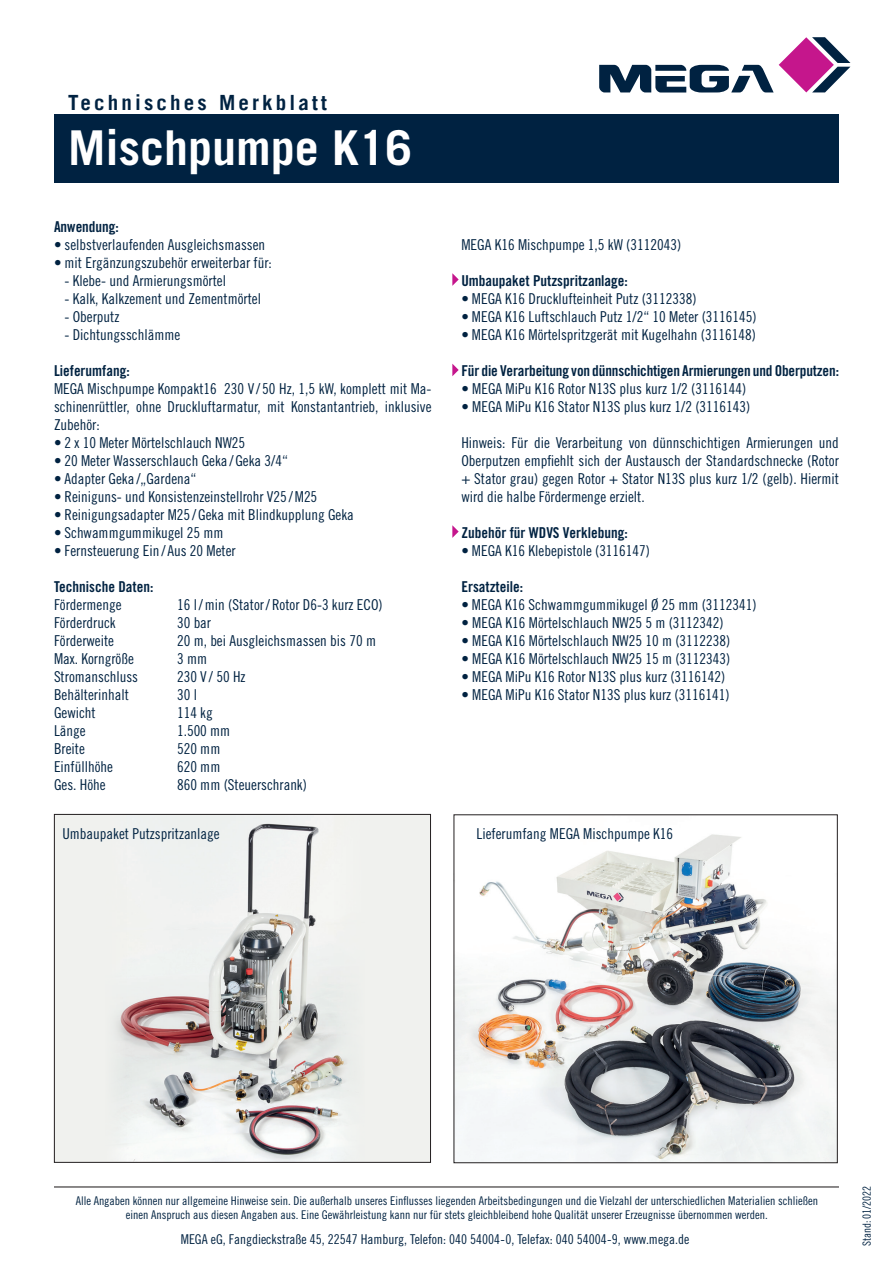
<style>
.page{position:relative;width:893px;height:1263px;background:#fff}
.page>*{position:absolute;margin:0;border:0;box-sizing:border-box;transform-origin:0 0}
.t1{font:700 48px "Trade Gothic LT Std";color:#fff}
.t2{font:700 21px "Trade Gothic LT";letter-spacing:.15em;color:#002241}
.t3{font:15px/18px "Trade Gothic LT Std Cn 18";color:#002241;text-align:justify}
.t4{font:15px "Trade Gothic LT Std Bd Cn 20";color:#002241}
.t5{font:13.5px "Trade Gothic LT Std Cn 18";color:#002241}
.t6{font:12px/13.5px "Trade Gothic LT Std Cn 18";color:#002241;text-align:center}
.t7{font:11.25px "Trade Gothic LT Std Cn 18";color:#002241}
</style>
<div class="page">
<div style="left:54px;top:115px;width:785px;height:68px;background:#002241"></div>
<svg style="left:599px;top:37px;width:251px;height:56px"></svg>
<hr style="left:54px;top:1186px;width:785px;height:1px;background:#231f20">
<img style="left:456px;top:834px;width:380px;height:327px">
<div style="left:454px;top:814px;width:384px;height:349px;border:1px solid #231f20"></div>
<svg style="left:452px;top:273px;width:7px;height:13px"></svg>
<svg style="left:452px;top:364px;width:7px;height:12px"></svg>
<div style="left:54px;top:814px;width:376px;height:348px;background:#f0f1ee"></div>
<img style="left:116px;top:823px;width:231px;height:338px">
<div style="left:54px;top:814px;width:377px;height:349px;border:1px solid #231f20"></div>
<svg style="left:452px;top:525px;width:7px;height:13px"></svg>
<h2 class="t2" style="left:68px;top:90px;width:261px">Technisches Merkblatt</h2>
<h1 class="t1" style="left:68px;top:119px;width:346px">Mischpumpe K16</h1>
<p class="t4" style="left:54px;top:217px;width:66px">Anwendung:</p>
<p class="t3" style="left:54px;top:235px;width:213px">• selbstverlaufenden Ausgleichsmassen</p>
<p class="t3" style="left:54px;top:253px;width:219px">• mit Ergänzungszubehör erweiterbar für:</p>
<p class="t3" style="left:64px;top:271px;width:163px">- Klebe- und Armierungsmörtel</p>
<p class="t3" style="left:64px;top:289px;width:198px">- Kalk, Kalkzement und Zementmörtel</p>
<p class="t3" style="left:64px;top:307px;width:56px">- Oberputz</p>
<p class="t3" style="left:64px;top:325px;width:117px">- Dichtungsschlämme</p>
<p class="t4" style="left:54px;top:361px;width:77px">Lieferumfang:</p>
<p class="t3" style="left:54px;top:379px;width:379px">MEGA Mischpumpe Kompakt16 230 V / 50 Hz, 1,5 kW, komplett mit Ma&shy;schinenrüttler, ohne Druckluftarmatur, mit Konstantantrieb, inklusive Zubehör:</p>
<p class="t3" style="left:54px;top:433px;width:193px">• 2 x 10 Meter Mörtelschlauch NW25</p>
<p class="t3" style="left:54px;top:451px;width:235px">• 20 Meter Wasserschlauch Geka /Geka 3/4“</p>
<p class="t3" style="left:54px;top:469px;width:144px">• Adapter Geka /„Gardena“</p>
<p class="t3" style="left:54px;top:487px;width:265px">• Reiniguns- und Konsistenzeinstellrohr V25 /M25</p>
<p class="t3" style="left:54px;top:505px;width:301px">• Reinigungsadapter M25 / Geka mit Blindkupplung Geka</p>
<p class="t3" style="left:54px;top:523px;width:171px">• Schwammgummikugel 25 mm</p>
<p class="t3" style="left:54px;top:541px;width:183px">• Fernsteuerung Ein / Aus 20 Meter</p>
<p class="t4" style="left:54px;top:577px;width:101px">Technische Daten:</p>
<p class="t3" style="left:54px;top:595px;width:69px">Fördermenge</p>
<p class="t3" style="left:177px;top:595px;width:207px">16 l/min (Stator/Rotor D6-3 kurz ECO)</p>
<p class="t3" style="left:54px;top:613px;width:63px">Förderdruck</p>
<p class="t3" style="left:177px;top:613px;width:36px">30 bar</p>
<p class="t3" style="left:54px;top:631px;width:62px">Förderweite</p>
<p class="t3" style="left:177px;top:631px;width:201px">20 m, bei Ausgleichsmassen bis 70 m</p>
<p class="t3" style="left:54px;top:649px;width:81px">Max. Korngröße</p>
<p class="t3" style="left:177px;top:649px;width:31px">3 mm</p>
<p class="t3" style="left:54px;top:667px;width:86px">Stromanschluss</p>
<p class="t3" style="left:177px;top:667px;width:70px">230 V / 50 Hz</p>
<p class="t3" style="left:54px;top:685px;width:76px">Behälterinhalt</p>
<p class="t3" style="left:177px;top:685px;width:21px">30 l</p>
<p class="t3" style="left:54px;top:703px;width:43px">Gewicht</p>
<p class="t3" style="left:177px;top:703px;width:37px">114 kg</p>
<p class="t3" style="left:54px;top:721px;width:33px">Länge</p>
<p class="t3" style="left:177px;top:721px;width:55px">1.500 mm</p>
<p class="t3" style="left:54px;top:739px;width:32px">Breite</p>
<p class="t3" style="left:177px;top:739px;width:45px">520 mm</p>
<p class="t3" style="left:54px;top:757px;width:61px">Einfüllhöhe</p>
<p class="t3" style="left:177px;top:757px;width:45px">620 mm</p>
<p class="t3" style="left:54px;top:775px;width:53px">Ges. Höhe</p>
<p class="t3" style="left:177px;top:775px;width:131px">860 mm (Steuerschrank)</p>
<p class="t3" style="left:461px;top:235px;width:221px">MEGA K16 Mischpumpe 1,5 kW (3112043)</p>
<p class="t4" style="left:461px;top:271px;width:168px">Umbaupaket Putzspritzanlage:</p>
<p class="t3" style="left:461px;top:289px;width:237px">• MEGA K16 Drucklufteinheit Putz (3112338)</p>
<p class="t3" style="left:461px;top:307px;width:297px">• MEGA K16 Luftschlauch Putz 1/2“ 10 Meter (3116145)</p>
<p class="t3" style="left:461px;top:325px;width:296px">• MEGA K16 Mörtelspritzgerät mit Kugelhahn (3116148)</p>
<p class="t4" style="left:461px;top:361px;width:379px">Für die Verarbeitung von dünnschichtigen Armierungen und Oberputzen:</p>
<p class="t3" style="left:461px;top:379px;width:286px">• MEGA MiPu K16 Rotor N13S plus kurz 1/2 (3116144)</p>
<p class="t3" style="left:461px;top:397px;width:290px">• MEGA MiPu K16 Stator N13S plus kurz 1/2 (3116143)</p>
<p class="t3" style="left:461px;top:433px;width:379px">Hinweis: Für die Verarbeitung von dünnschichtigen Armierungen und Oberputzen empfiehlt sich der Austausch der Standardschnecke (Rotor + Stator grau) gegen Rotor + Stator N13S plus kurz 1/2 (gelb). Hiermit wird die halbe Fördermenge erzielt.</p>
<p class="t4" style="left:461px;top:523px;width:168px">Zubehör für WDVS Verklebung:</p>
<p class="t3" style="left:461px;top:541px;width:190px">• MEGA K16 Klebepistole (3116147)</p>
<p class="t4" style="left:461px;top:577px;width:63px">Ersatzteile:</p>
<p class="t3" style="left:461px;top:595px;width:297px">• MEGA K16 Schwammgummikugel Ø 25 mm (3112341)</p>
<p class="t3" style="left:461px;top:613px;width:264px">• MEGA K16 Mörtelschlauch NW25 5 m (3112342)</p>
<p class="t3" style="left:461px;top:631px;width:271px">• MEGA K16 Mörtelschlauch NW25 10 m (3112238)</p>
<p class="t3" style="left:461px;top:649px;width:271px">• MEGA K16 Mörtelschlauch NW25 15 m (3112343)</p>
<p class="t3" style="left:461px;top:667px;width:266px">• MEGA MiPu K16 Rotor N13S plus kurz (3116142)</p>
<p class="t3" style="left:461px;top:685px;width:270px">• MEGA MiPu K16 Stator N13S plus kurz (3116141)</p>
<p class="t3" style="left:62px;top:825px;width:159px">Umbaupaket Putzspritzanlage</p>
<p class="t3" style="left:477px;top:825px;width:198px">Lieferumfang MEGA Mischpumpe K16</p>
<p class="t6" style="left:76px;top:1194px;width:744px">Alle Angaben können nur allgemeine Hinweise sein. Die außerhalb unseres Einflusses liegenden Arbeitsbedingungen und die Vielzahl der unterschiedlichen Materialien schließen einen Anspruch aus diesen Angaben aus. Eine Gewährleistung kann nur für stets gleichbleibend hohe Qualität unserer Erzeugnisse übernommen werden.</p>
<p class="t7" style="left:860px;top:1246px;width:62px;rotate:-90deg">Stand: 01/2022</p>
<p class="t5" style="left:181px;top:1231px;width:510px">MEGA eG, Fangdieckstraße 45, 22547 Hamburg, Telefon: 040 54004-0, Telefax: 040 54004-9, www.mega.de</p>
</div>
